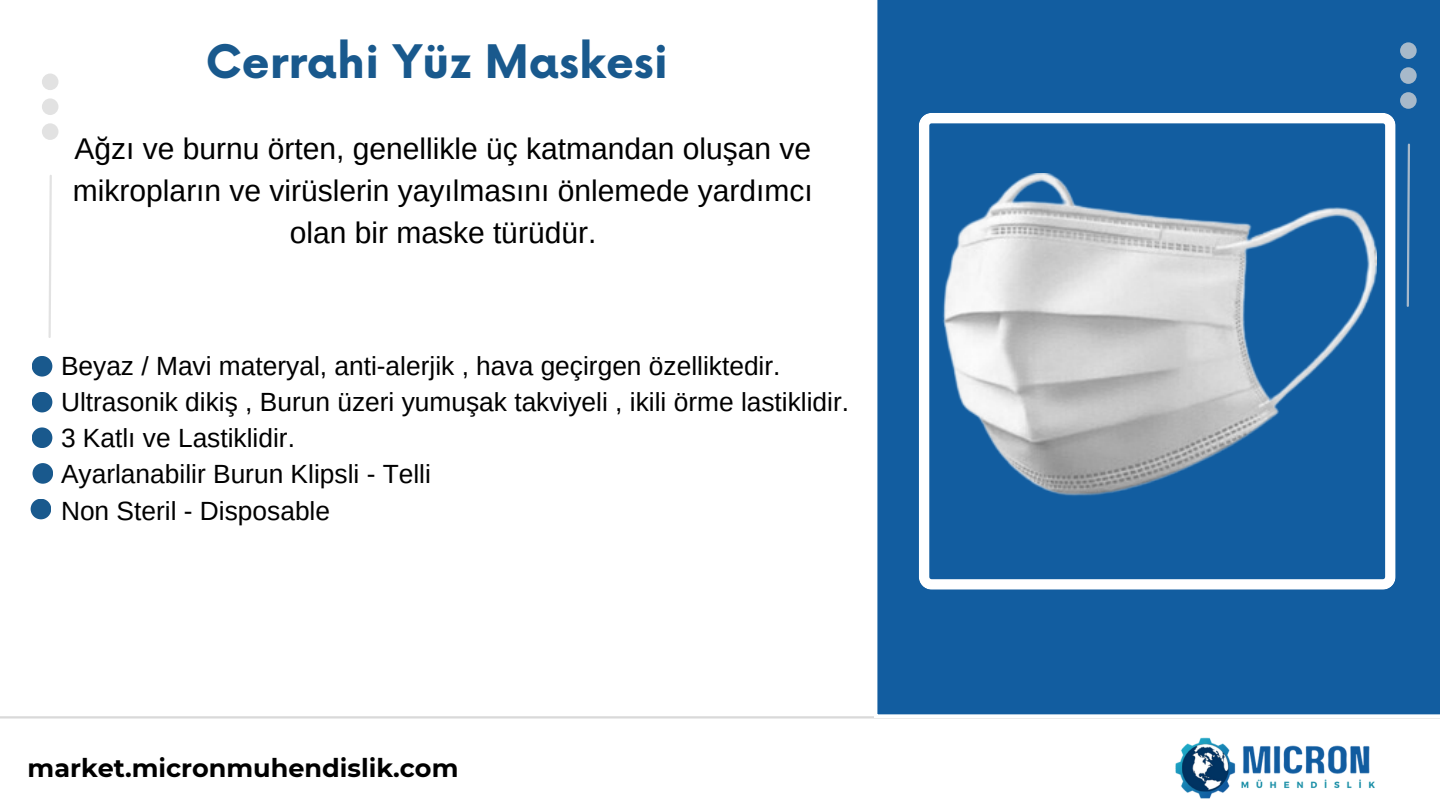
<style>
.page{position:relative;width:1440px;height:810px;background:#fff}
.page>*{position:absolute;margin:0;border:0;box-sizing:border-box;transform-origin:0 0}
.t1{font:700 45px "Now";color:#19598d}
.t2{font:30px/42px "Arimo";color:#000;text-align:center}
.t3{font:26.3px "Arimo";color:#000}
.t4{font:700 25.5px "Montserrat";color:#000}
</style>
<div class="page">
<hr style="left:0;top:716px;width:1440px;height:2px;background:#d9d9d9">
<div style="left:874px;top:0;width:566px;height:717px;background:#125da0"></div>
<svg style="left:42px;top:74px;width:16px;height:66px"></svg>
<svg style="left:48px;top:175px;width:4px;height:163px"></svg>
<svg style="left:919px;top:113px;width:477px;height:477px"></svg>
<img style="left:1175px;top:737px;width:200px;height:62px">
<svg style="left:1400px;top:42px;width:17px;height:67px"></svg>
<svg style="left:1407px;top:143px;width:3px;height:164px"></svg>
<div style="left:32px;top:356px;width:20px;height:21px;background:#19598d;border-radius:50%"></div>
<div style="left:32px;top:392px;width:20px;height:20px;background:#19598d;border-radius:50%"></div>
<div style="left:32px;top:427px;width:20px;height:21px;background:#19598d;border-radius:50%"></div>
<div style="left:33px;top:463px;width:20px;height:21px;background:#19598d;border-radius:50%"></div>
<div style="left:31px;top:499px;width:20px;height:20px;background:#19598d;border-radius:50%"></div>
<img style="left:930px;top:173px;width:447px;height:332px">
<p class="t1" style="left:206px;top:38px;width:457px">Cerrahi Yüz Maskesi</p>
<h1 class="t2" style="left:73px;top:128px;width:741px">Ağzı ve burnu örten, genellikle üç katmandan oluşan ve mikropların ve virüslerin yayılmasını önlemede yardımcı olan bir maske türüdür.</h1>
<p class="t3" style="left:61px;top:351px;width:721px">Beyaz / Mavi materyal, anti-alerjik , hava geçirgen özelliktedir.</p>
<h2 class="t3" style="left:61px;top:388px;width:790px">Ultrasonik dikiş , Burun üzeri yumuşak takviyeli , ikili örme lastiklidir.</h2>
<p class="t3" style="left:61px;top:424px;width:235px">3 Katlı ve Lastiklidir.</p>
<p class="t3" style="left:61px;top:460px;width:371px">Ayarlanabilir Burun Klipsli - Telli</p>
<p class="t3" style="left:61px;top:496px;width:271px">Non Steril - Disposable</p>
<p class="t4" style="left:28px;top:753px;width:432px">market.micronmuhendislik.com</p>
</div>
